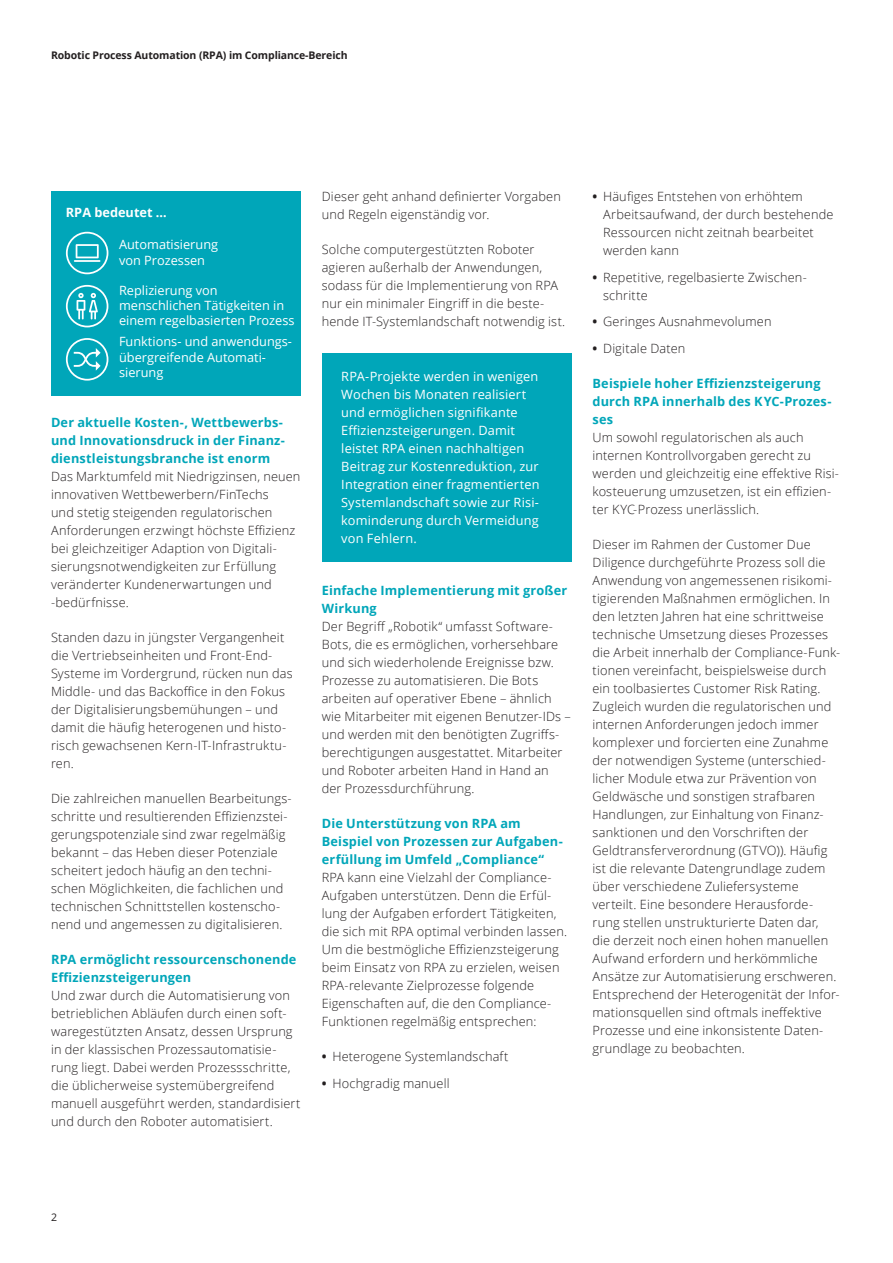
<style>
.page{position:relative;width:893px;height:1263px;background:#fff}
.page>*{position:absolute;margin:0;border:0;box-sizing:border-box;transform-origin:0 0}
.t1{font:300 12.75px/18px "Open Sans";letter-spacing:.01em;color:#231f20}
.t2{font:12.75px/18px "Open Sans";letter-spacing:.01em;color:#fff}
.t3{font:700 12.75px/18px "Open Sans";letter-spacing:.015em;color:#00a6b9}
.t4{font:700 12.75px "Open Sans";color:#fff}
.t5{font:700 10.5px "Open Sans";letter-spacing:-.01em;color:#231f20}
.t6{font:10.5px "Open Sans";color:#231f20}
.s1{font-weight:700}
</style>
<div class="page">
<div style="left:322px;top:353px;width:249px;height:208px;background:#00a6b9"></div>
<div style="left:51px;top:191px;width:249px;height:204px;background:#00a6b9"></div>
<svg style="left:66px;top:232px;width:42px;height:42px"></svg>
<svg style="left:66px;top:285px;width:42px;height:42px"></svg>
<svg style="left:66px;top:338px;width:42px;height:43px"></svg>
<p class="t5" style="left:51px;top:48px;width:298px">Robotic Process Automation (RPA) im Compliance-Bereich</p>
<p class="t4" style="left:66px;top:204px;width:102px">RPA bedeutet …</p>
<p class="t2" style="left:119px;top:237px;width:101px;line-height:15.3px">Automatisierung von Prozessen</p>
<p class="t2" style="left:119px;top:282px;width:177px;line-height:15.3px">Replizierung von menschlichen Tätigkeiten in einem regelbasierten Prozess</p>
<p class="t2" style="left:119px;top:334px;width:174px;line-height:15.3px">Funktions- und anwendungs&shy;übergreifende Automati&shy;sierung</p>
<p class="t3" style="left:51px;top:413px;width:235px">Der aktuelle Kosten-, Wettbewerbs&shy;und Innovationsdruck in der Finanz&shy;dienstleistungsbranche ist enorm</p>
<p class="t1" style="left:51px;top:466px;width:251px">Das Marktumfeld mit Niedrigzinsen, neuen innovativen Wettbewerbern/FinTechs<br>und stetig steigenden regulatorischen Anforderungen erzwingt höchste Effizienz bei gleichzeitiger Adaption von Digitali&shy;sierungsnotwendigkeiten zur Erfüllung veränderter Kundenerwartungen und -bedürfnisse.</p>
<p class="t1" style="left:51px;top:628px;width:243px">Standen dazu in jüngster Vergangenheit die Vertriebseinheiten und Front-End-Systeme im Vordergrund, rücken nun das Middle- und das Backoffice in den Fokus der Digitalisierungsbemühungen – und damit die häufig heterogenen und histo&shy;risch gewachsenen Kern-IT-Infrastruktu&shy;ren.</p>
<p class="t1" style="left:51px;top:789px;width:242px">Die zahlreichen manuellen Bearbeitungs&shy;schritte und resultierenden Effizienzstei&shy;gerungspotenziale sind zwar regelmäßig bekannt – das Heben dieser Potenziale scheitert jedoch häufig an den techni&shy;schen Möglichkeiten, die fachlichen und technischen Schnittstellen kostenscho&shy;nend und angemessen zu digitalisieren.</p>
<p class="t3" style="left:51px;top:950px;width:247px">RPA ermöglicht ressourcenschonende<br>Effizienzsteigerungen</p>
<p class="t1" style="left:51px;top:986px;width:251px">Und zwar durch die Automatisierung von betrieblichen Abläufen durch einen soft&shy;waregestützten Ansatz, dessen Ursprung in der klassischen Prozessautomatisie&shy;rung liegt. Dabei werden Prozessschritte, die üblicherweise systemübergreifend manuell ausgeführt werden, standardisiert und durch den Roboter automatisiert.</p>
<p class="t1" style="left:322px;top:187px;width:241px">Dieser geht anhand definierter Vorgaben und Regeln eigenständig vor.</p>
<p class="t1" style="left:322px;top:240px;width:245px">Solche computergestützten Roboter agieren außerhalb der Anwendungen, sodass für die Implementierung von RPA nur ein minimaler Eingriff in die beste&shy;hende IT-Systemlandschaft notwendig ist.</p>
<p class="t2" style="left:341px;top:367px;width:200px">RPA-Projekte werden in wenigen<br>Wochen bis Monaten realisiert und ermöglichen signifikante<br>Effizienzsteigerungen. Damit leistet RPA einen nachhaltigen<br>Beitrag zur Kostenreduktion, zur<br>Integration einer fragmentierten<br>Systemlandschaft sowie zur Risi&shy;kominderung durch Vermeidung von Fehlern.</p>
<p class="t3" style="left:322px;top:581px;width:247px">Einfache Implementierung mit großer<br>Wirkung</p>
<p class="t1" style="left:322px;top:617px;width:251px">Der Begriff „Robotik“ umfasst Software-Bots, die es ermöglichen, vorhersehbare und sich wiederholende Ereignisse bzw.<br>Prozesse zu automatisieren. Die Bots arbeiten auf operativer Ebene – ähnlich wie Mitarbeiter mit eigenen Benutzer-IDs – und werden mit den benötigten Zugriffs&shy;berechtigungen ausgestattet. Mitarbeiter und Roboter arbeiten Hand in Hand an der Prozessdurchführung.</p>
<p class="t3" style="left:322px;top:814px;width:242px">Die Unterstützung von RPA am<br>Beispiel von Prozessen zur Aufgaben&shy;erfüllung im Umfeld „Compliance“</p>
<p class="t1" style="left:322px;top:868px;width:247px">RPA kann eine Vielzahl der Compliance-Aufgaben unterstützen. Denn die Erfül&shy;lung der Aufgaben erfordert Tätigkeiten, die sich mit RPA optimal verbinden lassen.<br>Um die bestmögliche Effizienzsteigerung beim Einsatz von RPA zu erzielen, weisen RPA-relevante Zielprozesse folgende Eigenschaften auf, die den Compliance-Funktionen regelmäßig entsprechen:</p>
<p class="t1" style="left:322px;top:1047px;width:188px"><span class="s1">•</span> Heterogene Systemlandschaft</p>
<p class="t1" style="left:322px;top:1074px;width:129px"><span class="s1">•</span> Hochgradig manuell</p>
<p class="t1" style="left:603px;top:187px;width:232px;text-indent:-11px"><span class="s1">•</span> Häufiges Entstehen von erhöhtem<br>Arbeitsaufwand, der durch bestehende<br>Ressourcen nicht zeitnah bearbeitet werden kann</p>
<p class="t1" style="left:603px;top:268px;width:205px;text-indent:-11px"><span class="s1">•</span> Repetitive, regelbasierte Zwischen&shy;schritte</p>
<p class="t1" style="left:592px;top:312px;width:181px"><span class="s1">•</span> Geringes Ausnahmevolumen</p>
<p class="t1" style="left:592px;top:339px;width:94px"><span class="s1">•</span> Digitale Daten</p>
<p class="t3" style="left:592px;top:374px;width:241px">Beispiele hoher Effizienzsteigerung durch RPA innerhalb des KYC-Prozes&shy;ses</p>
<p class="t1" style="left:592px;top:428px;width:248px">Um sowohl regulatorischen als auch internen Kontrollvorgaben gerecht zu werden und gleichzeitig eine effektive Risi&shy;kosteuerung umzusetzen, ist ein effizien&shy;ter KYC-Prozess unerlässlich.</p>
<p class="t1" style="left:592px;top:535px;width:249px">Dieser im Rahmen der Customer Due Diligence durchgeführte Prozess soll die Anwendung von angemessenen risikomi&shy;tigierenden Maßnahmen ermöglichen. In den letzten Jahren hat eine schrittweise technische Umsetzung dieses Prozesses die Arbeit innerhalb der Compliance-Funk&shy;tionen vereinfacht, beispielsweise durch ein toolbasiertes Customer Risk Rating.<br>Zugleich wurden die regulatorischen und internen Anforderungen jedoch immer komplexer und forcierten eine Zunahme der notwendigen Systeme (unterschied&shy;licher Module etwa zur Prävention von Geldwäsche und sonstigen strafbaren Handlungen, zur Einhaltung von Finanz&shy;sanktionen und den Vorschriften der Geldtransferverordnung (GTVO)). Häufig ist die relevante Datengrundlage zudem über verschiedene Zuliefersysteme verteilt. Eine besondere Herausforde&shy;rung stellen unstrukturierte Daten dar,<br>die derzeit noch einen hohen manuellen Aufwand erfordern und herkömmliche Ansätze zur Automatisierung erschweren.<br>Entsprechend der Heterogenität der Infor&shy;mationsquellen sind oftmals ineffektive Prozesse und eine inkonsistente Daten&shy;grundlage zu beobachten.</p>
<p class="t6" style="left:51px;top:1210px;width:8px">2</p>
</div>
